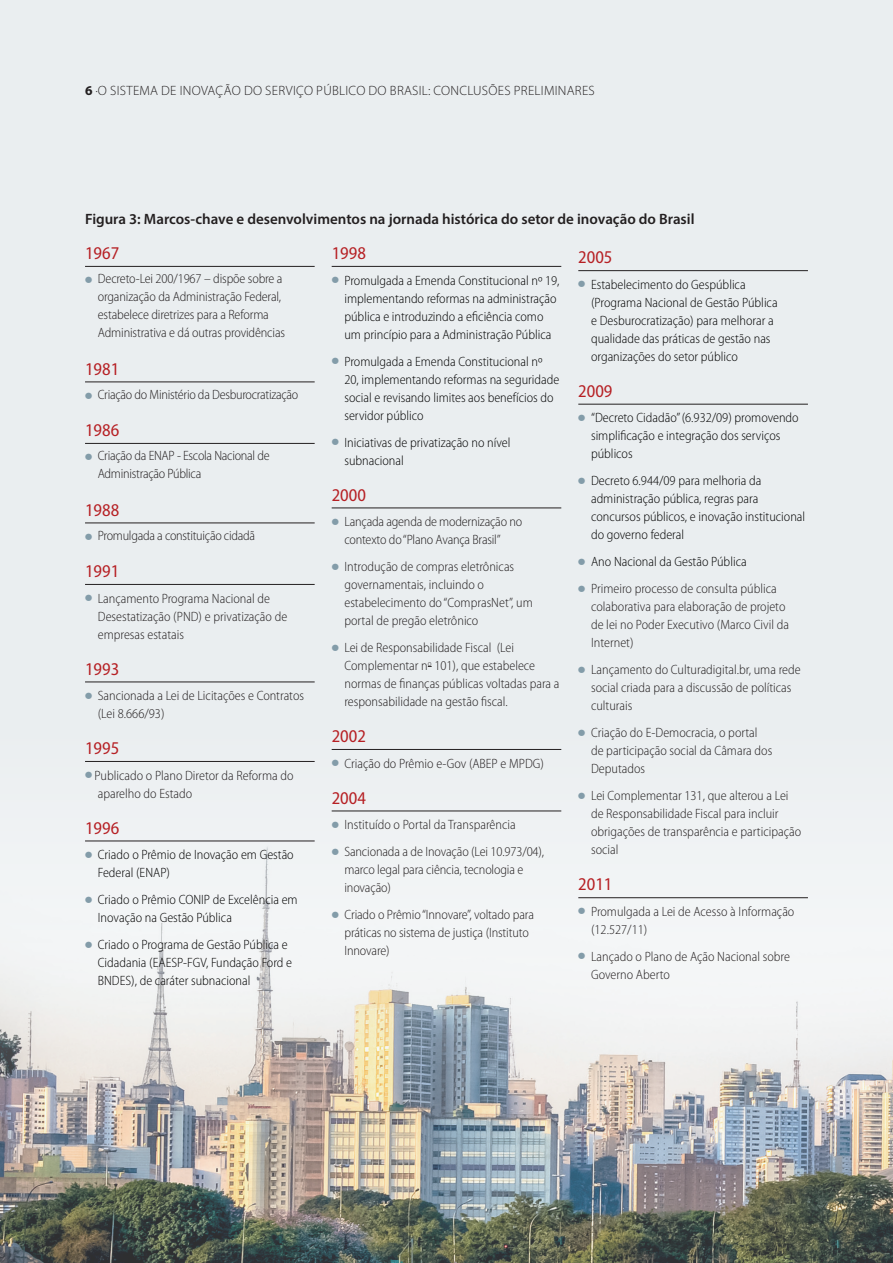
<style>
.page{position:relative;width:893px;height:1263px;background:#eaeef0}
.page>*{position:absolute;margin:0;border:0;box-sizing:border-box;transform-origin:0 0}
.Fig_3_dates{font:semi-condensed 18px "Myriad Pro";color:#b62024}
.t1{font:600 15px "Myriad Pro";color:#231f20}
.Table_text{font:300 semi-condensed 13.5px/18px "Myriad Pro";color:#231f20}
.Table_text-2{font:300 semi-condensed 13.5px/18px "Myriad Pro";color:#000}
.Table_text-3{font:300 semi-condensed 13.5px/18px "Myriad Pro";letter-spacing:-.02em;color:#231f20}
.t2{font:300 13.5px "Myriad Pro";letter-spacing:.02em;color:#231f20}
.s1{font-weight:700}
.s2{color:#839ca9}
</style>
<div class="page">
<img style="left:0;top:749px;width:893px;height:514px">
<hr style="left:85px;top:266px;width:230px;height:1px;background:#231f20">
<hr style="left:85px;top:382px;width:230px;height:1px;background:#231f20">
<hr style="left:85px;top:443px;width:230px;height:1px;background:#231f20">
<hr style="left:85px;top:523px;width:230px;height:1px;background:#231f20">
<hr style="left:85px;top:584px;width:230px;height:1px;background:#231f20">
<hr style="left:85px;top:682px;width:230px;height:1px;background:#231f20">
<hr style="left:85px;top:761px;width:230px;height:1px;background:#231f20">
<hr style="left:85px;top:841px;width:230px;height:1px;background:#231f20">
<hr style="left:332px;top:266px;width:229px;height:1px;background:#231f20">
<hr style="left:332px;top:508px;width:229px;height:1px;background:#231f20">
<hr style="left:332px;top:749px;width:229px;height:1px;background:#231f20">
<hr style="left:332px;top:811px;width:229px;height:1px;background:#231f20">
<hr style="left:578px;top:270px;width:230px;height:1px;background:#231f20">
<hr style="left:578px;top:404px;width:230px;height:1px;background:#231f20">
<hr style="left:578px;top:897px;width:230px;height:1px;background:#231f20">
<p class="t2" style="left:85px;top:83px;width:511px"><span class="s1">6</span> .O SISTEMA DE INOVAÇÃO DO SERVIÇO PÚBLICO DO BRASIL: CONCLUSÕES PRELIMINARES</p>
<p class="t1" style="left:85px;top:209px;width:611px">Figura 3: Marcos-chave e desenvolvimentos na jornada histórica do setor de inovação do Brasil</p>
<p class="Fig_3_dates" style="left:85px;top:243px;width:36px">1967</p>
<p class="Table_text" style="left:98px;top:270px;width:189px;text-indent:-13px"><span class="s2">●</span> Decreto-Lei 200/1967 – dispõe sobre a organização da Administração Federal, estabelece diretrizes para a Reforma Administrativa e dá outras providências</p>
<p class="Fig_3_dates" style="left:85px;top:359px;width:36px">1981</p>
<p class="Table_text-3" style="left:85px;top:385px;width:215px"><span class="s2">●</span> Criação do Ministério da Desburocratização</p>
<p class="Fig_3_dates" style="left:85px;top:420px;width:36px">1986</p>
<p class="Table_text-3" style="left:98px;top:447px;width:173px;text-indent:-13px"><span class="s2">●</span> Criação da ENAP - Escola Nacional de<br>Administração Pública</p>
<p class="Fig_3_dates" style="left:85px;top:500px;width:36px">1988</p>
<p class="Table_text-3" style="left:85px;top:526px;width:172px"><span class="s2">●</span> Promulgada a constituição cidadã</p>
<p class="Fig_3_dates" style="left:85px;top:561px;width:36px">1991</p>
<p class="Table_text" style="left:98px;top:589px;width:191px;text-indent:-13px"><span class="s2">●</span> Lançamento Programa Nacional de<br>Desestatização (PND) e privatização de empresas estatais</p>
<p class="Fig_3_dates" style="left:85px;top:659px;width:36px">1993</p>
<p class="Table_text" style="left:98px;top:687px;width:208px;text-indent:-13px"><span class="s2">●</span> Sancionada a Lei de Licitações e Contratos (Lei 8.666/93)</p>
<p class="Fig_3_dates" style="left:85px;top:738px;width:36px">1995</p>
<p class="Table_text" style="left:98px;top:766px;width:197px;text-indent:-13px"><span class="s2">●</span> Publicado o Plano Diretor da Reforma do aparelho do Estado</p>
<p class="Fig_3_dates" style="left:85px;top:818px;width:36px">1996</p>
<p class="Table_text-2" style="left:98px;top:846px;width:197px;text-indent:-13px"><span class="s2">●</span> Criado o Prêmio de Inovação em Gestão<br>Federal (ENAP)</p>
<p class="Table_text-2" style="left:98px;top:891px;width:201px;text-indent:-13px"><span class="s2">●</span> Criado o Prêmio CONIP de Excelência em<br>Inovação na Gestão Pública</p>
<p class="Table_text-2" style="left:98px;top:936px;width:196px;text-indent:-13px"><span class="s2">●</span> Criado o Programa de Gestão Pública e<br>Cidadania (EAESP-FGV, Fundação Ford e<br>BNDES), de caráter subnacional</p>
<p class="Fig_3_dates" style="left:332px;top:243px;width:36px">1998</p>
<p class="Table_text-2" style="left:344px;top:271px;width:217px;text-indent:-13px"><span class="s2">●</span> Promulgada a Emenda Constitucional nº 19, implementando reformas na administração pública e introduzindo a eficiência como um princípio para a Administração Pública</p>
<p class="Table_text-2" style="left:344px;top:352px;width:216px;text-indent:-13px"><span class="s2">●</span> Promulgada a Emenda Constitucional nº 20, implementando reformas na seguridade social e revisando limites aos benefícios do servidor público</p>
<p class="Table_text-2" style="left:344px;top:433px;width:167px;text-indent:-13px"><span class="s2">●</span> Iniciativas de privatização no nível subnacional</p>
<p class="Fig_3_dates" style="left:332px;top:485px;width:36px">2000</p>
<p class="Table_text" style="left:344px;top:513px;width:179px;text-indent:-13px"><span class="s2">●</span> Lançada agenda de modernização no contexto do “Plano Avança Brasil”</p>
<p class="Table_text" style="left:344px;top:558px;width:190px;text-indent:-13px"><span class="s2">●</span> Introdução de compras eletrônicas governamentais, incluindo o estabelecimento do “ComprasNet”, um portal de pregão eletrônico</p>
<p class="Table_text" style="left:344px;top:639px;width:217px;text-indent:-13px"><span class="s2">●</span> Lei de Responsabilidade Fiscal (Lei Complementar n<sup>o</sup> 101), que estabelece normas de finanças públicas voltadas para a responsabilidade na gestão fiscal.</p>
<p class="Fig_3_dates" style="left:332px;top:726px;width:36px">2002</p>
<p class="Table_text" style="left:332px;top:754px;width:214px"><span class="s2">●</span> Criação do Prêmio e-Gov (ABEP e MPDG)</p>
<p class="Fig_3_dates" style="left:332px;top:788px;width:36px">2004</p>
<p class="Table_text" style="left:332px;top:816px;width:185px"><span class="s2">●</span> Instituído o Portal da Transparência</p>
<p class="Table_text" style="left:344px;top:843px;width:201px;text-indent:-13px"><span class="s2">●</span> Sancionada a de Inovação (Lei 10.973/04), marco legal para ciência, tecnologia e inovação)</p>
<p class="Table_text" style="left:344px;top:906px;width:191px;text-indent:-13px"><span class="s2">●</span> Criado o Prêmio “Innovare”, voltado para práticas no sistema de justiça (Instituto<br>Innovare)</p>
<p class="Fig_3_dates" style="left:578px;top:248px;width:36px">2005</p>
<p class="Table_text-2" style="left:591px;top:276px;width:188px;text-indent:-13px"><span class="s2">●</span> Estabelecimento do Gespública (Programa Nacional de Gestão Pública e Desburocratização) para melhorar a qualidade das práticas de gestão nas organizações do setor público</p>
<p class="Fig_3_dates" style="left:578px;top:381px;width:36px">2009</p>
<p class="Table_text-2" style="left:591px;top:409px;width:209px;text-indent:-13px"><span class="s2">●</span> “Decreto Cidadão” (6.932/09) promovendo simplificação e integração dos serviços públicos</p>
<p class="Table_text-2" style="left:591px;top:472px;width:216px;text-indent:-13px"><span class="s2">●</span> Decreto 6.944/09 para melhoria da administração pública, regras para concursos públicos, e inovação institucional do governo federal</p>
<p class="Table_text-2" style="left:578px;top:553px;width:170px"><span class="s2">●</span> Ano Nacional da Gestão Pública</p>
<p class="Table_text" style="left:591px;top:580px;width:199px;text-indent:-13px"><span class="s2">●</span> Primeiro processo de consulta pública colaborativa para elaboração de projeto de lei no Poder Executivo (Marco Civil da Internet)</p>
<p class="Table_text" style="left:591px;top:661px;width:211px;text-indent:-13px"><span class="s2">●</span> Lançamento do Culturadigital.br, uma rede social criada para a discussão de políticas culturais</p>
<p class="Table_text" style="left:591px;top:724px;width:183px;text-indent:-13px"><span class="s2">●</span> Criação do E-Democracia, o portal de participação social da Câmara dos<br>Deputados</p>
<p class="Table_text" style="left:591px;top:787px;width:212px;text-indent:-13px"><span class="s2">●</span> Lei Complementar 131, que alterou a Lei de Responsabilidade Fiscal para incluir obrigações de transparência e participação social</p>
<p class="Fig_3_dates" style="left:578px;top:875px;width:36px">2011</p>
<p class="Table_text" style="left:591px;top:903px;width:205px;text-indent:-13px"><span class="s2">●</span> Promulgada a Lei de Acesso à Informação (12.527/11)</p>
<p class="Table_text" style="left:591px;top:948px;width:200px;text-indent:-13px"><span class="s2">●</span> Lançado o Plano de Ação Nacional sobre<br>Governo Aberto</p>
</div>
